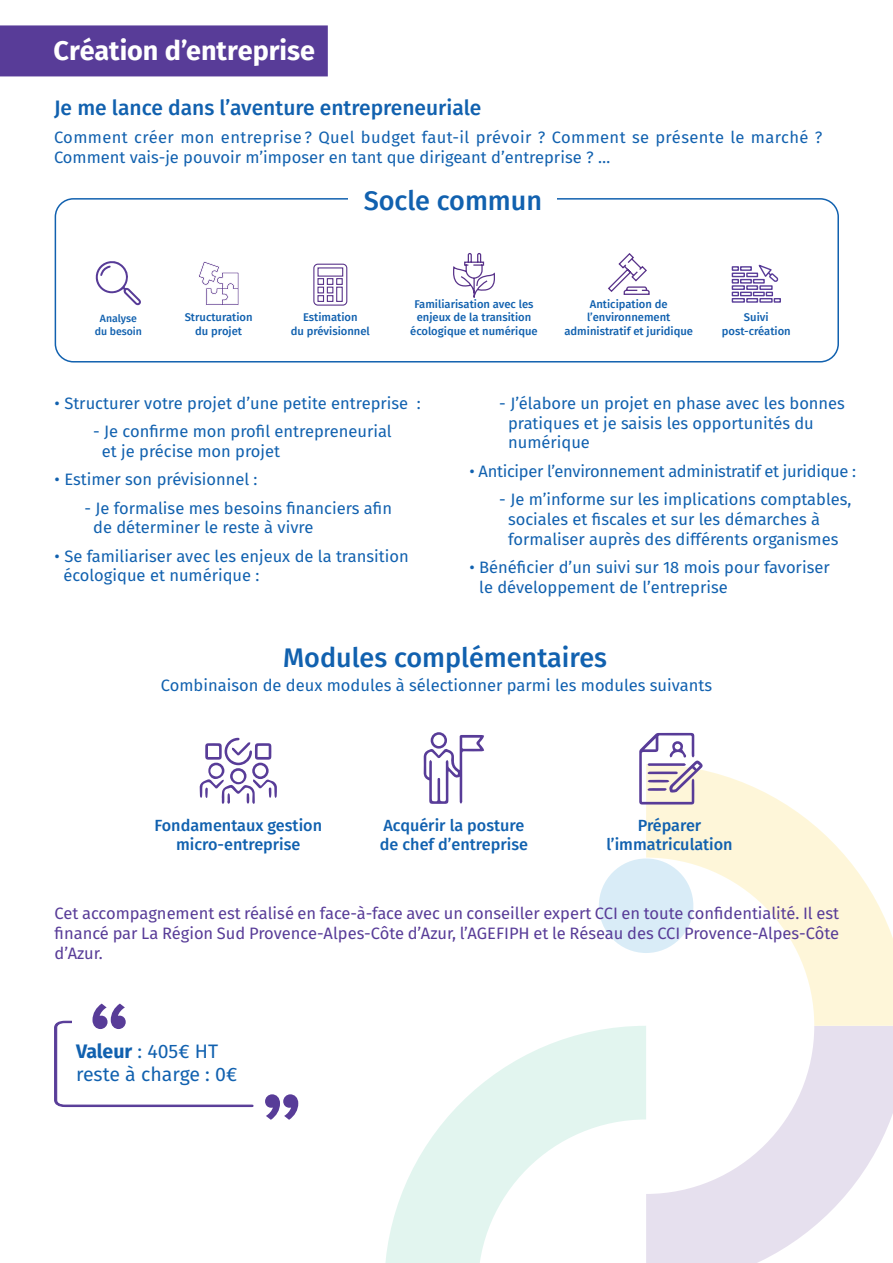
<style>
.page{position:relative;width:893px;height:1263px;background:#fff}
.page>*{position:absolute;margin:0;border:0;box-sizing:border-box;transform-origin:0 0}
.t1{font:500 27px "Fira Sans";color:#1161af}
.Titre{font:700 27px "Fira Sans";letter-spacing:-.005em;color:#fff}
.t2{font:500 21px "Fira Sans";color:#1161af}
.t3{font:19.5px/23.4px "Fira Sans";color:#1161af}
.t4{font:16.5px/19.8px "Fira Sans";color:#1161af}
.t5{font:16.5px/19.8px "Fira Sans";color:#583c98;text-align:justify}
.t6{font:16.5px "Fira Sans";letter-spacing:-.02em;color:#1161af}
.t7{font:500 16.2px/19.5px "Fira Sans";color:#1161af;text-align:center}
.t8{font:500 11.25px/13.5px "Fira Sans";color:#1161af;text-align:center}
.t9{font:500 10.5px/12.6px "Fira Sans";color:#1161af;text-align:center}
.s1{font-weight:700}
</style>
<div class="page">
<svg style="left:385px;top:1026px;width:261px;height:237px"></svg>
<svg style="left:646px;top:1026px;width:247px;height:237px"></svg>
<svg style="left:646px;top:770px;width:247px;height:256px"></svg>
<div style="left:599px;top:858px;width:94px;height:95px;background:#d9ecf7;border-radius:50%"></div>
<div style="left:0;top:25px;width:328px;height:51px;background:#583c98"></div>
<div style="left:55px;top:198px;width:784px;height:164px;border:2px solid #1161af;border-radius:18px"></div>
<svg style="left:731px;top:264px;width:50px;height:39px"></svg>
<svg style="left:200px;top:738px;width:77px;height:66px"></svg>
<svg style="left:424px;top:732px;width:60px;height:72px"></svg>
<svg style="left:639px;top:733px;width:64px;height:71px"></svg>
<svg style="left:95px;top:261px;width:46px;height:45px"></svg>
<svg style="left:265px;top:1094px;width:33px;height:26px"></svg>
<svg style="left:54px;top:1003px;width:200px;height:104px"></svg>
<svg style="left:198px;top:261px;width:41px;height:44px"></svg>
<svg style="left:313px;top:263px;width:35px;height:43px"></svg>
<svg style="left:453px;top:253px;width:42px;height:45px"></svg>
<svg style="left:608px;top:253px;width:42px;height:42px"></svg>
<div style="left:349px;top:184px;width:208px;height:26px;background:#fff"></div>
<p class="Titre" style="left:54px;top:28px;width:263px">Création d’entreprise</p>
<p class="t2" style="left:54px;top:91px;width:429px">Je me lance dans l’aventure entrepreneuriale</p>
<p class="t4" style="left:54px;top:127px;width:770px">Comment créer mon entreprise ? Quel budget faut-il prévoir ? Comment se présente le marché ?<br>Comment vais-je pouvoir m’imposer en tant que dirigeant d’entreprise ? …</p>
<p class="t9" style="left:95px;top:312px;width:49px">Analyse du besoin</p>
<p class="t1" style="left:364px;top:179px;width:180px">Socle commun</p>
<p class="t8" style="left:185px;top:310px;width:70px">Structuration du projet</p>
<p class="t8" style="left:291px;top:310px;width:81px">Estimation<br>du prévisionnel</p>
<p class="t8" style="left:410px;top:297px;width:129px">Familiarisation avec les enjeux de la transition écologique et numérique</p>
<p class="t8" style="left:564px;top:297px;width:130px">Anticipation de l’environnement administratif et juridique</p>
<p class="t8" style="left:722px;top:310px;width:70px">Suivi post-création</p>
<p class="t4" style="left:55px;top:393px;width:368px">• Structurer votre projet d’une petite entreprise :</p>
<p class="t4" style="left:102px;top:421px;width:291px;text-indent:-9px">- Je confirme mon profil entrepreneurial et je précise mon projet</p>
<p class="t4" style="left:55px;top:469px;width:204px">• Estimer son prévisionnel :</p>
<p class="t4" style="left:93px;top:497px;width:300px;text-indent:-9px">- Je formalise mes besoins financiers afin de déterminer le reste à vivre</p>
<p class="t4" style="left:63px;top:545px;width:347px;text-indent:-9px">• Se familiariser avec les enjeux de la transition écologique et numérique :</p>
<p class="t4" style="left:508px;top:393px;width:338px;text-indent:-9px">- J’élabore un projet en phase avec les bonnes pratiques et je saisis les opportunités du numérique</p>
<p class="t6" style="left:470px;top:458px;width:388px">• Anticiper l’environnement administratif et juridique :</p>
<p class="t4" style="left:508px;top:489px;width:345px;text-indent:-9px">- Je m’informe sur les implications comptables, sociales et fiscales et sur les démarches à formaliser auprès des différents organismes</p>
<p class="t4" style="left:479px;top:557px;width:352px;text-indent:-10px">• Bénéficier d’un suivi sur 18 mois pour favoriser le développement de l’entreprise</p>
<p class="t1" style="left:283px;top:635px;width:325px">Modules complémentaires</p>
<p class="t4" style="left:161px;top:674px;width:553px">Combinaison de deux modules à sélectionner parmi les modules suivants</p>
<p class="t7" style="left:154px;top:814px;width:169px">Fondamentaux gestion micro-entreprise</p>
<p class="t7" style="left:380px;top:814px;width:150px;text-align:left">Acquérir la posture de chef d’entreprise</p>
<p class="t7" style="left:606px;top:814px;width:128px">Préparer l’immatriculation</p>
<p class="t5" style="left:55px;top:903px;width:786px">Cet accompagnement est réalisé en face-à-face avec un conseiller expert CCI en toute confidentialité. Il est financé par La Région Sud Provence-Alpes-Côte d’Azur, l’AGEFIPH et le Réseau des CCI Provence-Alpes-Côte d’Azur.</p>
<p class="t3" style="left:76px;top:1038px;width:163px"><span class="s1">Valeur</span> : 405€ HT reste à charge : 0€</p>
</div>
